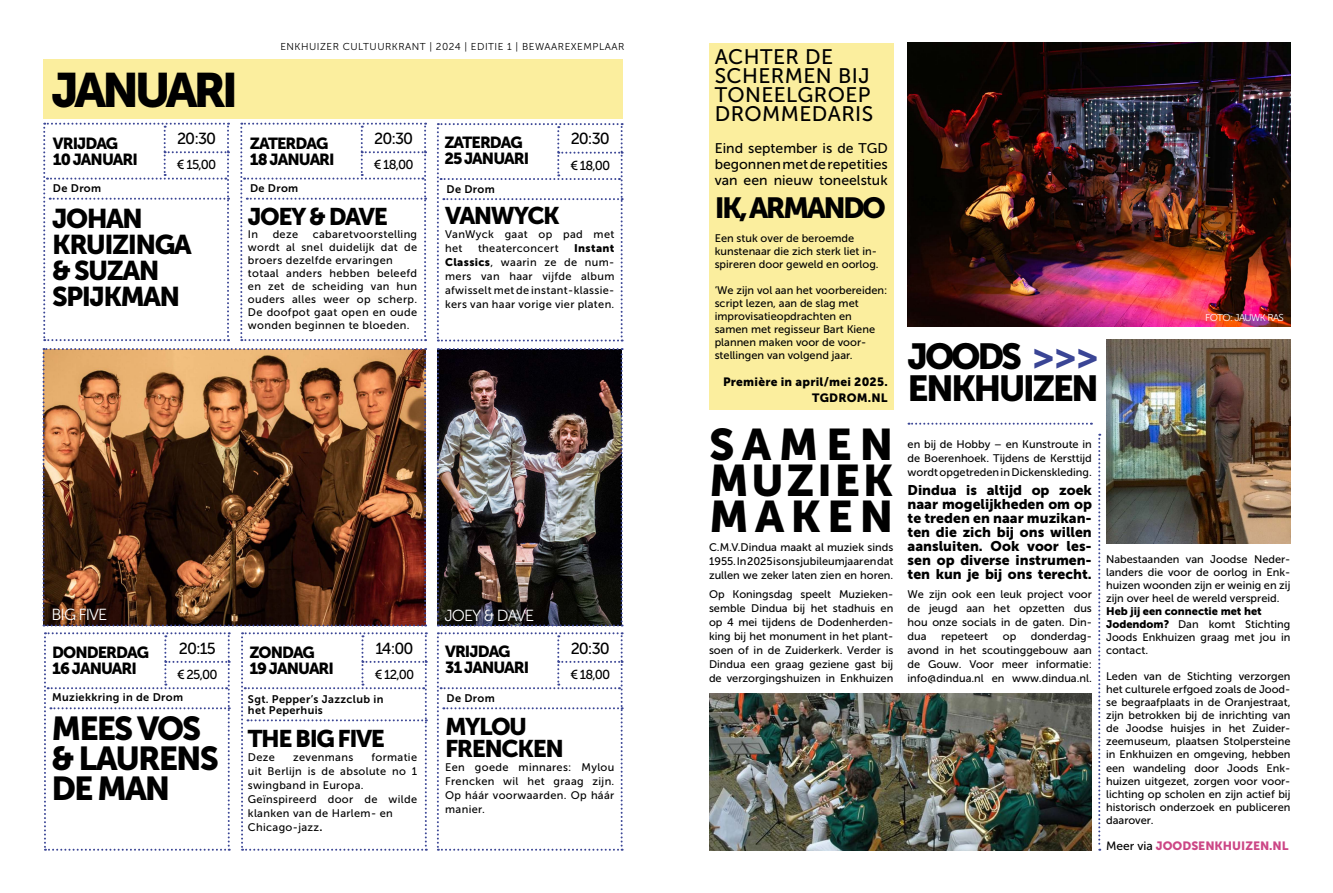
<style>
.page{position:relative;width:1333px;height:893px;background:#fff}
.page>*{position:absolute;margin:0;border:0;box-sizing:border-box;transform-origin:0 0}
.t1{font:48px "Museo Sans 900";letter-spacing:-.09em;color:#000}
.t2{font:44px/36px "Museo Sans 900";letter-spacing:.145em;color:#000;text-align:justify}
.t3{font:36px/32px "Museo Sans 900";letter-spacing:-.075em;color:#000}
.t4{font:33px/30px "Museo Sans 900";letter-spacing:-.06em;color:#000}
.t5{font:29px "Museo Sans 900";letter-spacing:-.09em;color:#000}
.t6{font:27px/26px "Museo Sans 900";letter-spacing:-.06em;color:#000}
.t7{font:24px/22px "Museo Sans 900";letter-spacing:-.06em;color:#000}
.t8{font:21px/19px "Museo Sans 500";letter-spacing:.02em;color:#000}
.t9{font:16px/16px "Museo Sans 900";letter-spacing:-.06em;color:#000}
.t10{font:16px "Museo Sans 500";letter-spacing:-.06em;color:#000}
.t11{font:16px "Museo Sans 300";letter-spacing:-.06em;color:#fff}
.t12{font:14px/14px "Museo Sans 900";color:#000;text-align:justify}
.t13{font:14px/16px "Museo Sans 500";color:#000;text-align:justify}
.t14{font:13px "Museo Sans 500";letter-spacing:-.06em;color:#000}
.t15{font:12px/16px "Museo Sans 900";letter-spacing:.02em;color:#000;text-align:right}
.t16{font:12px "Museo Sans 900";color:#cc4786}
.t17{font:11px/13px "Museo Sans 500";color:#000;text-align:justify}
.t18{font:11px/13px "Museo Sans 500";letter-spacing:.03em;color:#000}
.t19{font:11px/11px "Museo Sans 700";letter-spacing:.03em;color:#000}
.t20{font:11px "Museo Sans 900";color:#000}
.t21{font:11px "Museo Sans 900";letter-spacing:.03em;color:#000}
.t22{font:10px "Museo Sans 300";letter-spacing:.05em;color:#000}
.t23{font:10px "Museo Sans 300";letter-spacing:-.06em;color:#fff}
.s1{font-family:"Museo Sans 900"}
.s2{font-family:"Museo Sans 700";font-size:12px}
.s3{color:#3a4595}
.s4{font-family:"Museo Sans 500";color:#000}
</style>
<div class="page">
<div style="left:43px;top:59px;width:579px;height:59px;background:#fbee9e"></div>
<svg style="left:437px;top:123px;width:185px;height:218px"></svg>
<svg style="left:43px;top:123px;width:186px;height:218px"></svg>
<svg style="left:240px;top:123px;width:186px;height:218px"></svg>
<svg style="left:44px;top:632px;width:186px;height:219px"></svg>
<img style="left:43px;top:348px;width:383px;height:278px">
<img style="left:437px;top:348px;width:185px;height:278px">
<svg style="left:437px;top:632px;width:185px;height:219px"></svg>
<svg style="left:241px;top:632px;width:186px;height:219px"></svg>
<div style="left:442px;top:203px;width:175px;height:129px;background:#fff"></div>
<div style="left:49px;top:712px;width:175px;height:129px;background:#fff"></div>
<div style="left:49px;top:205px;width:175px;height:130px;background:#fff"></div>
<div style="left:709px;top:43px;width:184px;height:366px;background:#fbee9e"></div>
<img style="left:907px;top:42px;width:383px;height:284px">
<img style="left:709px;top:693px;width:382px;height:158px">
<img style="left:1106px;top:339px;width:184px;height:205px">
<svg style="left:1098px;top:434px;width:2px;height:417px"></svg>
<svg style="left:908px;top:423px;width:183px;height:2px"></svg>
<h1 class="t1" style="left:51px;top:63px;width:188px">JANUARI</h1>
<h3 class="t9" style="left:53px;top:135px;width:87px">VRIJDAG<br>10 JANUARI</h3>
<p class="t19" style="left:53px;top:183px;width:50px">De Drom</p>
<h3 class="t10" style="left:177px;top:130px;width:41px">20:30</h3>
<p class="t14" style="left:177px;top:158px;width:41px">€ 15,00</p>
<h3 class="t6" style="left:52px;top:206px;width:141px">JOHAN<br>KRUIZINGA &amp; SUZAN<br>SPIJKMAN</h3>
<p class="t22" style="left:280px;top:41px;width:345px">ENKHUIZER CULTUURKRANT | 2024 | EDITIE 1 | BEWAAREXEMPLAAR</p>
<h3 class="t9" style="left:250px;top:135px;width:86px">ZATERDAG<br>18 JANUARI</h3>
<p class="t19" style="left:250px;top:183px;width:50px">De Drom</p>
<h3 class="t10" style="left:374px;top:130px;width:41px">20:30</h3>
<p class="t14" style="left:374px;top:158px;width:41px">€ 18,00</p>
<h3 class="t7" style="left:248px;top:205px;width:141px">JOEY &amp; DAVE</h3>
<p class="t17" style="left:248px;top:227px;width:12px">In</p>
<p class="t17" style="left:273px;top:227px;width:27px">deze</p>
<p class="t18" style="left:248px;top:227px;width:171px;text-indent:65px">cabaretvoorstelling wordt al snel duidelijk dat de broers dezelfde ervaringen totaal anders hebben beleefd en zet de scheiding van hun ouders alles weer op scherp.<br>De doofpot gaat open en oude wonden beginnen te bloeden.</p>
<h3 class="t9" style="left:444px;top:135px;width:86px">ZATERDAG<br>25 JANUARI</h3>
<p class="t19" style="left:446px;top:183px;width:50px">De Drom</p>
<h3 class="t10" style="left:570px;top:130px;width:41px">20:30</h3>
<p class="t14" style="left:570px;top:158px;width:41px">€ 18,00</p>
<h3 class="t7" style="left:445px;top:204px;width:116px">VANWYCK</h3>
<p class="t18" style="left:445px;top:227px;width:171px;line-height:14px">VanWyck gaat op pad met het</p>
<p class="t18" style="left:478px;top:241px;width:82px">theaterconcert</p>
<p class="t21" style="left:574px;top:241px;width:42px">Instant</p>
<p class="t17" style="left:445px;top:255px;width:171px;line-height:14px"><span class="s1">Classics</span>, waarin ze de num&shy;mers van haar vijfde album afwisselt met de instant-klassie&shy;kers van haar vorige vier platen.</p>
<h3 class="t11" style="left:52px;top:606px;width:57px">BIG FIVE</h3>
<h3 class="t11" style="left:444px;top:607px;width:91px">JOEY &amp; DAVE</h3>
<h3 class="t9" style="left:52px;top:644px;width:98px">DONDERDAG<br>16 JANUARI</h3>
<h3 class="t9" style="left:249px;top:644px;width:86px">ZONDAG<br>19 JANUARI</h3>
<h3 class="t9" style="left:445px;top:644px;width:86px">VRIJDAG<br>31 JANUARI</h3>
<h3 class="t10" style="left:179px;top:639px;width:38px">20:15</h3>
<p class="t14" style="left:177px;top:667px;width:42px">€ 25,00</p>
<h3 class="t10" style="left:375px;top:639px;width:40px">14:00</h3>
<p class="t14" style="left:374px;top:667px;width:41px">€ 12,00</p>
<h3 class="t10" style="left:570px;top:639px;width:41px">20:30</h3>
<p class="t14" style="left:570px;top:667px;width:41px">€ 18,00</p>
<p class="t19" style="left:52px;top:692px;width:132px">Muziekkring in de Drom</p>
<h3 class="t4" style="left:52px;top:713px;width:169px">MEES VOS &amp; LAURENS<br>DE MAN</h3>
<p class="t19" style="left:248px;top:693px;width:137px">Sgt. Pepper’s Jazzclub in het Peperhuis</p>
<h3 class="t7" style="left:248px;top:728px;width:138px">THE BIG FIVE</h3>
<p class="t17" style="left:248px;top:751px;width:28px">Deze</p>
<p class="t18" style="left:293px;top:751px;width:62px">zevenmans</p>
<p class="t18" style="left:248px;top:750px;width:171px;line-height:14px;text-indent:124px">formatie uit Berlijn is de absolute no 1 swingband in Europa.<br>Geïnspireerd door de wilde klanken van de Harlem- en<br>Chicago-jazz<span class="s2">.</span></p>
<p class="t19" style="left:446px;top:692px;width:50px">De Drom</p>
<h3 class="t7" style="left:445px;top:715px;width:120px">MYLOU<br>FRENCKEN</h3>
<p class="t17" style="left:445px;top:760px;width:171px;line-height:14px">Een goede minnares: Mylou Frencken wil het graag zijn.<br>Op háár voorwaarden. Op háár manier.</p>
<h3 class="t8" style="left:714px;top:48px;width:160px">ACHTER DE<br>SCHERMEN BIJ<br>TONEELGROEP<br>DROMMEDARIS</h3>
<p class="t13" style="left:714px;top:140px;width:174px">Eind september is de TGD begonnen met de repetities van een nieuw toneelstuk</p>
<h3 class="t5" style="left:714px;top:192px;width:173px">IK, ARMANDO</h3>
<p class="t17" style="left:714px;top:232px;width:165px;text-align:left">Een stuk over de beroemde kunstenaar die zich sterk liet in&shy;spireren door geweld en oorlog.</p>
<p class="t17" style="left:714px;top:284px;width:174px;text-align:left">‘We zijn vol aan het voorbereiden: script lezen, aan de slag met improvisatieopdrachten en samen met regisseur Bart Kiene plannen maken voor de voor&shy;stellingen van volgend jaar.</p>
<p class="t15" style="left:723px;top:374px;width:166px">Première in april/mei 2025.<br>TGDROM.NL</p>
<h2 class="t2" style="left:709px;top:426px;width:186px">SAMEN MUZIEK MAKEN</h2>
<p class="t17" style="left:709px;top:540px;width:186px;line-height:14px">C.M.V.Dindua maakt al muziek sinds 1955. In 2025 is ons jubileumjaar en dat zullen we zeker laten zien en horen.</p>
<p class="t17" style="left:709px;top:588px;width:186px;line-height:14px">Op Koningsdag speelt Muzieken&shy;semble Dindua bij het stadhuis en op 4 mei tijdens de Dodenherden&shy;king bij het monument in het plant&shy;soen of in de Zuiderkerk. Verder is Dindua een graag geziene gast bij de verzorgingshuizen in Enkhuizen</p>
<h3 class="t3" style="left:907px;top:340px;width:193px">JOODS <span class="s3">&gt;&gt;&gt;<br></span>ENKHUIZEN</h3>
<p class="t23" style="left:1205px;top:312px;width:80px">FOTO: JAUWK RAS</p>
<p class="t17" style="left:907px;top:437px;width:186px;line-height:14px">en bij de Hobby – en Kunstroute in de Boerenhoek. Tijdens de Kersttijd wordt opgetreden in Dickenskleding.</p>
<p class="t12" style="left:907px;top:483px;width:186px">Dindua is altijd op zoek naar mogelijkheden om op te treden en naar muzikan&shy;ten die zich bij ons willen aansluiten. Ook voor les&shy;sen op diverse instrumen&shy;ten kun je bij ons terecht.</p>
<p class="t17" style="left:907px;top:587px;width:186px;line-height:14px">We zijn ook een leuk project voor de jeugd aan het opzetten dus hou onze socials in de gaten. Din&shy;dua</p>
<p class="t17" style="left:907px;top:629px;width:186px;line-height:14px;text-indent:123px">donderdag&shy;avond in het scoutinggebouw aan de Gouw. Voor meer informatie: info@dindua.nl en www.dindua.nl.</p>
<p class="t17" style="left:941px;top:630px;width:49px">repeteert</p>
<p class="t17" style="left:1002px;top:630px;width:15px">op</p>
<p class="t17" style="left:1106px;top:553px;width:186px">Nabestaanden van Joodse Neder&shy;landers die voor de oorlog in Enk&shy;huizen woonden zijn er weinig en zij zijn over heel de wereld verspreid.</p>
<p class="t20" style="left:1106px;top:605px;width:157px">Heb jij een connectie met het</p>
<p class="t17" style="left:1106px;top:618px;width:186px"><span class="s1">Jodendom?</span> Dan komt Stichting Joods Enkhuizen graag met jou in contact.</p>
<p class="t17" style="left:1106px;top:670px;width:186px">Leden van de Stichting verzorgen het culturele erfgoed zoals de Jood&shy;se begraafplaats in de Oranjestraat, zijn betrokken bij de inrichting van de Joodse huisjes in het Zuider&shy;zeemuseum, plaatsen Stolpersteine in Enkhuizen en omgeving, hebben een wandeling door Joods Enk&shy;huizen uitgezet, zorgen voor voor&shy;lichting op scholen en zijn actief bij historisch onderzoek en publiceren daarover.</p>
<p class="t16" style="left:1106px;top:839px;width:184px"><span class="s4">Meer via</span> JOODSENKHUIZEN.NL</p>
</div>
